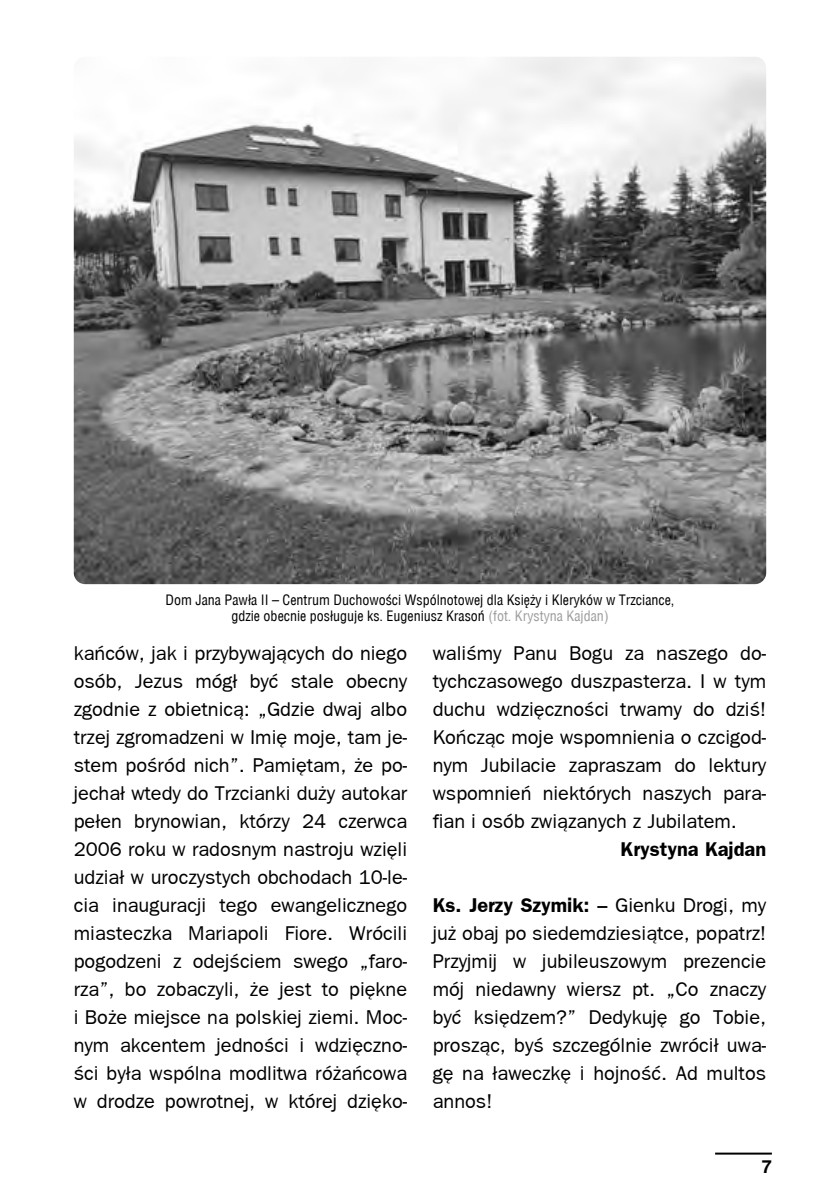
<style>
.page{position:relative;width:840px;height:1191px;background:#fff}
.page>*{position:absolute;margin:0;border:0;box-sizing:border-box;transform-origin:0 0}
.t1{font:20px/28px "Frankfurt Gothic";color:#000;text-align:justify}
.t2{font:700 20px "Frankfurt Gothic";color:#000}
.t3{font:700 18px "Switzerland";color:#000}
.t4{font:14px/16px "Switzerland Condensed";color:#000;text-align:center}
.s1{color:#9d9d9c}
.s2{font-weight:700}
</style>
<div class="page">
<hr style="left:714px;top:1152px;width:57px;height:2px;background:#000">
<img style="left:74px;top:57px;width:691px;height:527px">
<p class="t4" style="left:165px;top:592px;width:510px">Dom Jana Pawła II – Centrum Duchowości Wspólnotowej dla Księży i Kleryków w Trzciance, gdzie obecnie posługuje ks. Eugeniusz Krasoń <span class="s1">(fot. Krystyna Kajdan)</span></p>
<p class="t1" style="left:74px;top:639px;width:335px">kańców, jak i przybywających do niego osób, Jezus mógł być stale obecny zgodnie z obietnicą: „Gdzie dwaj albo trzej zgromadzeni w Imię moje, tam je&shy;stem pośród nich”. Pamiętam, że po&shy;jechał wtedy do Trzcianki duży autokar pełen brynowian, którzy 24 czerwca 2006 roku w radosnym nastroju wzięli udział w uroczystych obchodach 10-le&shy;cia inauguracji tego ewangelicznego miasteczka Mariapoli Fiore. Wrócili pogodzeni z odejściem swego „faro&shy;rza”, bo zobaczyli, że jest to piękne i Boże miejsce na polskiej ziemi. Moc&shy;nym akcentem jedności i wdzięczno&shy;ści była wspólna modlitwa różańcowa w drodze powrotnej, w której dzięko-</p>
<p class="t1" style="left:432px;top:639px;width:335px">waliśmy Panu Bogu za naszego do&shy;tychczasowego duszpasterza. I w tym duchu wdzięczności trwamy do dziś!<br>Kończąc moje wspomnienia o czcigod&shy;nym Jubilacie zapraszam do lektury wspomnień niektórych naszych para&shy;fian i osób związanych z Jubilatem.</p>
<p class="t2" style="left:620px;top:837px;width:147px">Krystyna Kajdan</p>
<p class="t1" style="left:432px;top:891px;width:335px"><span class="s2">Ks. Jerzy Szymik: –</span> Gienku Drogi, my już obaj po siedemdziesiątce, popatrz!<br>Przyjmij w jubileuszowym prezencie mój niedawny wiersz pt. „Co znaczy być księdzem?” Dedykuję go Tobie, prosząc, byś szczególnie zwrócił uwa&shy;gę na ławeczkę i hojność. Ad multos annos!</p>
<p class="t3" style="left:761px;top:1155px;width:12px">7</p>
</div>
